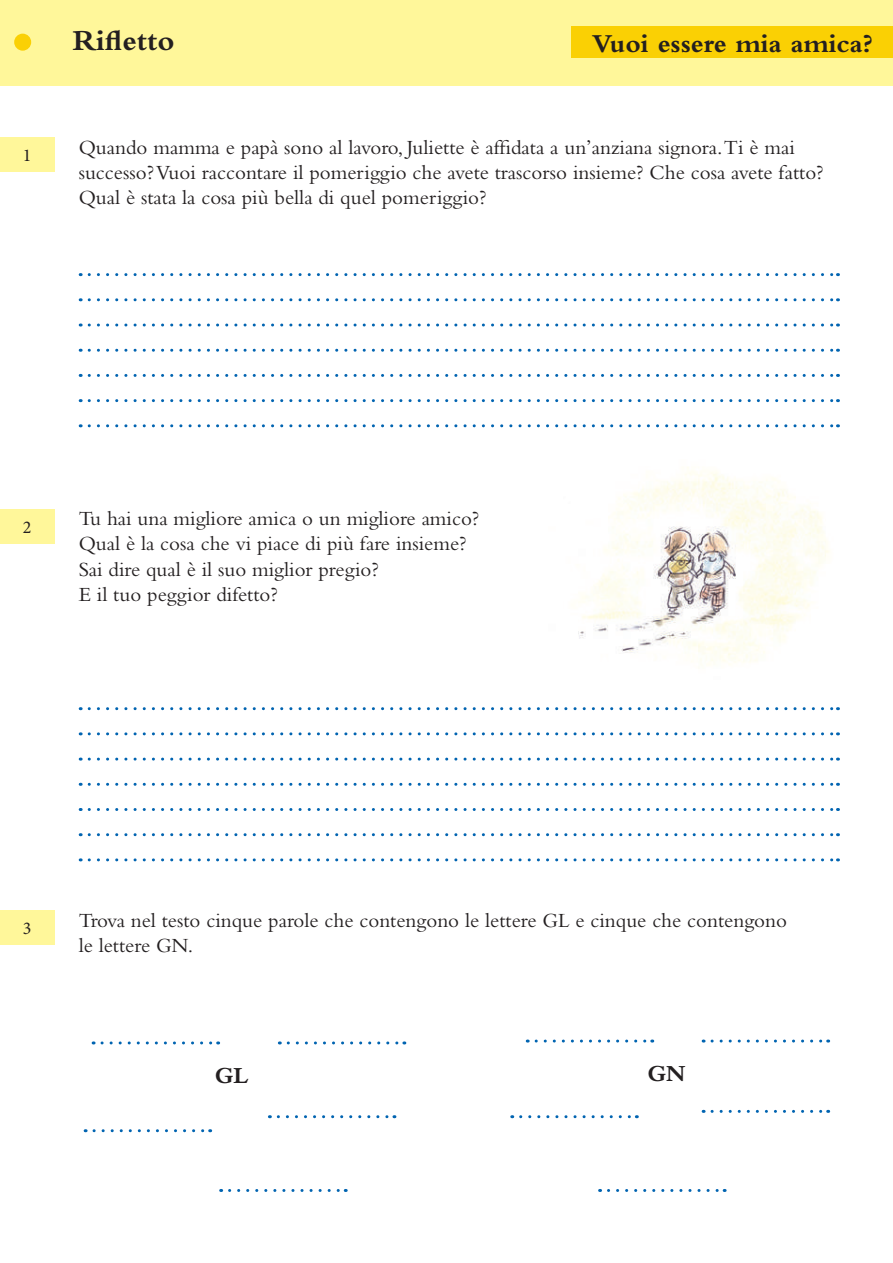
<style>
.page{position:relative;width:893px;height:1263px;background:#fff}
.page>*{position:absolute;margin:0;border:0;box-sizing:border-box;transform-origin:0 0}
.t1{font:700 30px "Bembo";color:#231f20}
.t2{font:700 27px "Bembo";color:#231f20}
.t3{font:700 24px "Bembo";color:#231f20}
.t4{font:21px/25.2px "Bembo";color:#231f20}
.t5{font:18px "Minion Pro";color:#231f20}
</style>
<div class="page">
<div style="left:0;top:0;width:893px;height:85px;background:#fff79a"></div>
<div style="left:0;top:138px;width:54px;height:34px;background:#fff79a"></div>
<div style="left:0;top:509px;width:54px;height:34px;background:#fff79a"></div>
<svg style="left:89px;top:273px;width:749px;height:3px"></svg>
<svg style="left:89px;top:298px;width:749px;height:3px"></svg>
<svg style="left:89px;top:323px;width:749px;height:3px"></svg>
<svg style="left:89px;top:349px;width:749px;height:3px"></svg>
<svg style="left:89px;top:374px;width:749px;height:3px"></svg>
<svg style="left:89px;top:399px;width:749px;height:3px"></svg>
<svg style="left:89px;top:424px;width:749px;height:3px"></svg>
<div style="left:572px;top:26px;width:321px;height:32px;background:#fad004"></div>
<div style="left:14px;top:34px;width:17px;height:17px;background:#fad004;border-radius:50%"></div>
<svg style="left:89px;top:707px;width:749px;height:3px"></svg>
<svg style="left:89px;top:732px;width:749px;height:3px"></svg>
<svg style="left:89px;top:758px;width:749px;height:2px"></svg>
<svg style="left:89px;top:783px;width:749px;height:3px"></svg>
<svg style="left:89px;top:808px;width:749px;height:3px"></svg>
<svg style="left:89px;top:833px;width:749px;height:3px"></svg>
<svg style="left:89px;top:858px;width:749px;height:3px"></svg>
<img style="left:578px;top:467px;width:252px;height:198px">
<svg style="left:102px;top:1041px;width:117px;height:3px"></svg>
<svg style="left:94px;top:1129px;width:117px;height:3px"></svg>
<svg style="left:288px;top:1041px;width:117px;height:3px"></svg>
<svg style="left:278px;top:1115px;width:117px;height:3px"></svg>
<svg style="left:230px;top:1189px;width:116px;height:3px"></svg>
<svg style="left:536px;top:1039px;width:117px;height:3px"></svg>
<svg style="left:521px;top:1115px;width:116px;height:3px"></svg>
<svg style="left:712px;top:1039px;width:117px;height:3px"></svg>
<svg style="left:712px;top:1110px;width:117px;height:3px"></svg>
<svg style="left:608px;top:1189px;width:117px;height:3px"></svg>
<div style="left:0;top:911px;width:54px;height:34px;background:#fff79a"></div>
<p class="t5" style="left:23px;top:143px;width:10px">1</p>
<h1 class="t1" style="left:73px;top:24px;width:103px">Rifletto</h1>
<p class="t2" style="left:592px;top:29px;width:282px">Vuoi essere mia amica?</p>
<p class="t4" style="left:79px;top:134px;width:746px">Quando mamma e papà sono al lavoro, Juliette è affidata a un’anziana signora.Ti è mai successo? Vuoi raccontare il pomeriggio che avete trascorso insieme? Che cosa avete fatto?<br>Qual è stata la cosa più bella di quel pomeriggio?</p>
<p class="t5" style="left:23px;top:515px;width:10px">2</p>
<p class="t4" style="left:79px;top:506px;width:402px">Tu hai una migliore amica o un migliore amico?<br>Qual è la cosa che vi piace di più fare insieme?<br>Sai dire qual è il suo miglior pregio?<br>E il tuo peggior difetto?</p>
<p class="t5" style="left:23px;top:916px;width:10px">3</p>
<p class="t4" style="left:79px;top:907px;width:710px">Trova nel testo cinque parole che contengono le lettere GL e cinque che contengono le lettere GN.</p>
<p class="t3" style="left:215px;top:1062px;width:35px">GL</p>
<p class="t3" style="left:647px;top:1060px;width:40px">GN</p>
</div>
